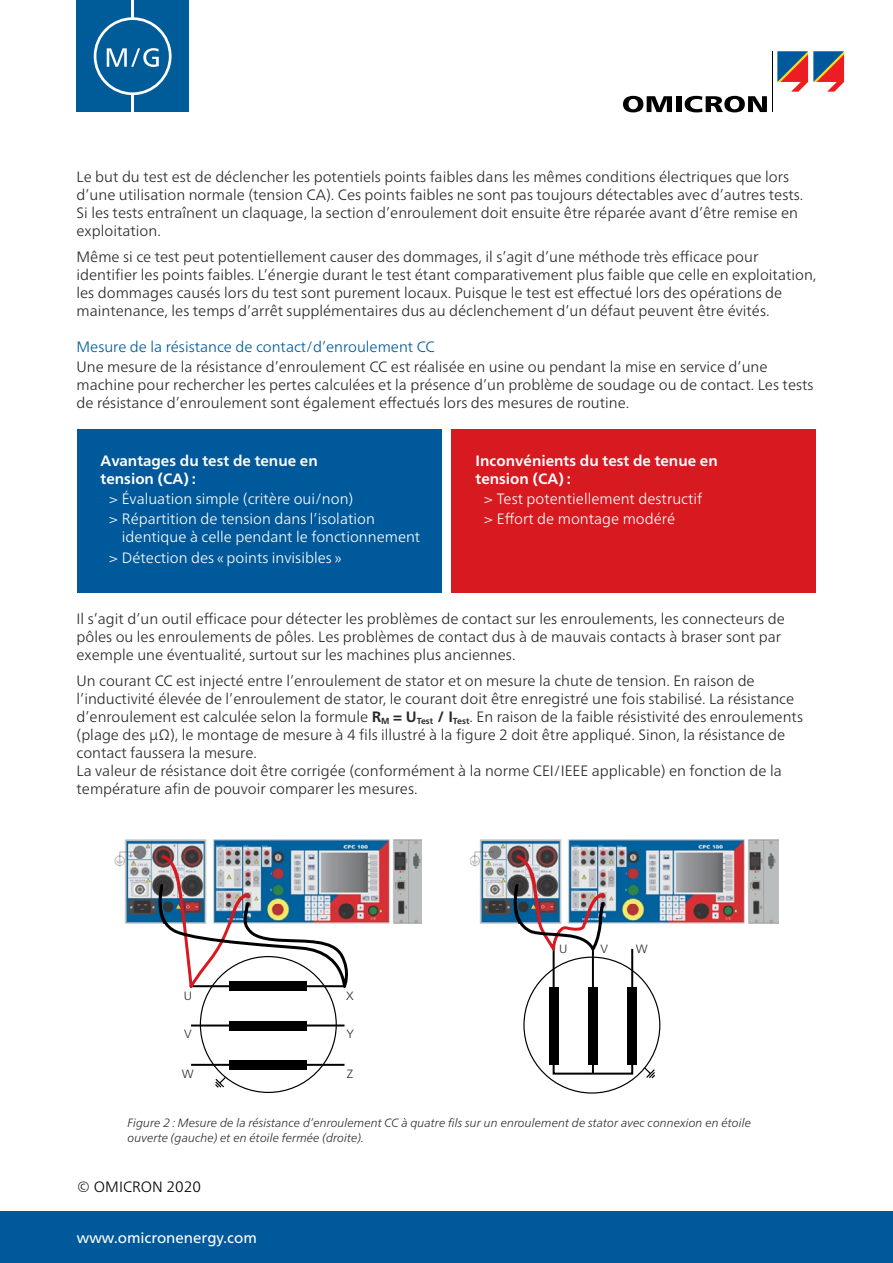
<style>
.page{position:relative;width:893px;height:1263px;background:#fff}
.page>*{position:absolute;margin:0;border:0;box-sizing:border-box;transform-origin:0 0}
.t1{font:300 15px/18px "Frutiger Neue LTW1 G";color:#292829}
.t2{font:300 15px/18px "Frutiger Neue LTW1 G";color:#fff}
.t3{font:700 15px/18px "Frutiger Neue LTW1 G";color:#fff}
.t4{font:300 15px "Frutiger Neue LTW1 G";color:#00599a}
.t5{font:15px "Frutiger Neue LTW1 G";color:#fff}
.t6{font:300 15px "Frutiger Neue LTW1 G";color:#000}
.t7{font:italic 300 12px/14.4px "Frutiger Neue LTW1 G";color:#292829}
.t8{font:300 12px "Frutiger Neue LTW1 G";color:#292829}
.s1{font-weight:700}
</style>
<div class="page">
<svg style="left:623px;top:96px;width:49px;height:16px"></svg>
<div style="left:676px;top:96px;width:5px;height:16px;background:#000"></div>
<svg style="left:685px;top:96px;width:82px;height:16px"></svg>
<hr style="left:772px;top:51px;width:1px;height:61px;background:#000">
<svg style="left:777px;top:51px;width:67px;height:41px"></svg>
<div style="left:77px;top:0;width:112px;height:112px;background:#005c98"></div>
<hr style="left:131px;top:94px;width:3px;height:18px;background:#fff">
<svg style="left:94px;top:17px;width:78px;height:78px"></svg>
<hr style="left:131px;top:0;width:3px;height:19px;background:#fff">
<div style="left:77px;top:429px;width:364px;height:164px;background:#00599a"></div>
<div style="left:451px;top:429px;width:365px;height:164px;background:#d71920"></div>
<img style="left:114px;top:839px;width:308px;height:84px">
<div style="left:229px;top:981px;width:77px;height:10px;background:#000"></div>
<div style="left:229px;top:1021px;width:77px;height:9px;background:#000"></div>
<hr style="left:191px;top:1024px;width:153px;height:2px;background:#000">
<div style="left:229px;top:1060px;width:77px;height:10px;background:#000"></div>
<hr style="left:191px;top:1064px;width:153px;height:2px;background:#000">
<img style="left:152px;top:854px;width:203px;height:135px">
<svg style="left:215px;top:1075px;width:12px;height:13px"></svg>
<img style="left:471px;top:839px;width:307px;height:84px">
<div style="left:549px;top:987px;width:9px;height:77px;background:#000"></div>
<div style="left:553px;top:948px;width:80px;height:126px;border:2px solid #000"></div>
<div style="left:588px;top:987px;width:10px;height:77px;background:#000"></div>
<hr style="left:592px;top:949px;width:2px;height:124px;background:#000">
<div style="left:627px;top:987px;width:10px;height:77px;background:#000"></div>
<svg style="left:643px;top:1066px;width:12px;height:13px"></svg>
<img style="left:508px;top:854px;width:98px;height:99px">
<div style="left:0;top:1212px;width:893px;height:51px;background:#00599a"></div>
<p class="t1" style="left:77px;top:167px;width:728px">Le but du test est de déclencher les potentiels points faibles dans les mêmes conditions électriques que lors d’une utilisation normale (tension CA). Ces points faibles ne sont pas toujours détectables avec d’autres tests.<br>Si les tests entraînent un claquage, la section d’enroulement doit ensuite être réparée avant d’être remise en exploitation.</p>
<p class="t1" style="left:77px;top:248px;width:741px">Même si ce test peut potentiellement causer des dommages, il s’agit d’une méthode très efficace pour identifier les points faibles. L’énergie durant le test étant comparativement plus faible que celle en exploitation, les dommages causés lors du test sont purement locaux. Puisque le test est effectué lors des opérations de maintenance, les temps d’arrêt supplémentaires dus au déclenchement d’un défaut peuvent être évités.</p>
<p class="t4" style="left:77px;top:338px;width:360px">Mesure de la résistance de contact/d’enroulement CC</p>
<p class="t1" style="left:77px;top:358px;width:738px">Une mesure de la résistance d’enroulement CC est réalisée en usine ou pendant la mise en service d’une machine pour rechercher les pertes calculées et la présence d’un problème de soudage ou de contact. Les tests de résistance d’enroulement sont également effectués lors des mesures de routine.</p>
<p class="t3" style="left:101px;top:452px;width:219px">Avantages du test de tenue en tension (CA) :</p>
<p class="t2" style="left:109px;top:490px;width:246px">&gt; Évaluation simple (critère oui/non)</p>
<p class="t2" style="left:122px;top:510px;width:300px;text-indent:-13px">&gt; Répartition de tension dans l’isolation identique à celle pendant le fonctionnement</p>
<p class="t2" style="left:109px;top:548px;width:234px">&gt; Détection des « points invisibles »</p>
<p class="t3" style="left:476px;top:452px;width:244px">Inconvénients du test de tenue en tension (CA) :</p>
<p class="t2" style="left:484px;top:490px;width:220px">&gt; Test potentiellement destructif</p>
<p class="t2" style="left:484px;top:510px;width:193px">&gt; Effort de montage modéré</p>
<p class="t1" style="left:77px;top:609px;width:710px">Il s’agit d’un outil efficace pour détecter les problèmes de contact sur les enroulements, les connecteurs de pôles ou les enroulements de pôles. Les problèmes de contact dus à de mauvais contacts à braser sont par exemple une éventualité, surtout sur les machines plus anciennes.</p>
<p class="t1" style="left:77px;top:672px;width:728px">Un courant CC est injecté entre l’enroulement de stator et on mesure la chute de tension. En raison de l’inductivité élevée de l’enroulement de stator, le courant doit être enregistré une fois stabilisé. La résistance d’enroulement est calculée selon la formule <span class="s1">R</span><sub>M</sub> <span class="s1">= U</span><sub>Test</sub> <span class="s1">/ I</span><sub>Test</sub>. En raison de la faible résistivité des enroulements (plage des µΩ), le montage de mesure à 4 fils illustré à la figure 2 doit être appliqué. Sinon, la résistance de contact faussera la mesure.<br>La valeur de résistance doit être corrigée (conformément à la norme CEI/IEEE applicable) en fonction de la température afin de pouvoir comparer les mesures.</p>
<p class="t8" style="left:184px;top:988px;width:10px">U</p>
<p class="t8" style="left:346px;top:988px;width:9px">X</p>
<p class="t8" style="left:184px;top:1026px;width:9px">V</p>
<p class="t8" style="left:346px;top:1026px;width:9px">Y</p>
<p class="t8" style="left:182px;top:1066px;width:13px">W</p>
<p class="t8" style="left:347px;top:1066px;width:8px">Z</p>
<p class="t8" style="left:559px;top:941px;width:10px">U</p>
<p class="t8" style="left:600px;top:941px;width:9px">V</p>
<p class="t8" style="left:636px;top:941px;width:13px">W</p>
<p class="t7" style="left:128px;top:1116px;width:625px">Figure 2 : Mesure de la résistance d’enroulement CC à quatre fils sur un enroulement de stator avec connexion en étoile ouverte (gauche) et en étoile fermée (droite).</p>
<p class="t6" style="left:77px;top:1178px;width:125px">© OMICRON 2020</p>
<p class="t5" style="left:77px;top:1227px;width:181px">www.omicronenergy.com</p>
</div>
